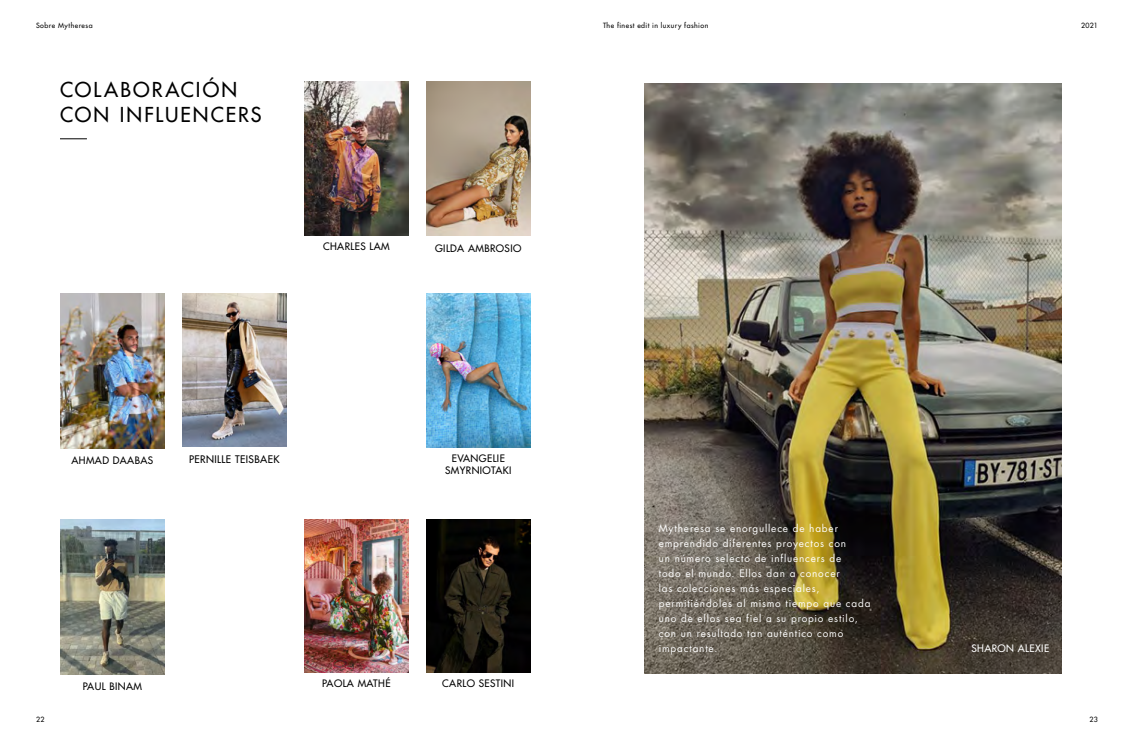
<style>
.page{position:relative;width:1134px;height:752px;background:#fff}
.page>*{position:absolute;margin:0;border:0;box-sizing:border-box;transform-origin:0 0}
.t1{font:500 20px/25px "Futura Std";letter-spacing:.11em;color:#000}
.t2{font:500 10.2px "Futura Std";letter-spacing:.04em;color:#000}
.t3{font:10px/15px "Futura Std";letter-spacing:.08em;color:#fff}
.t4{font:500 10px/12px "Futura Std";letter-spacing:.04em;color:#000;text-align:center}
.t5{font:500 10px "Futura Std";letter-spacing:.04em;color:#fff}
.t6{font:500 7px "Futura Std";letter-spacing:.065em;color:#000}
</style>
<div class="page">
<img style="left:645px;top:83px;width:417px;height:590px">
<svg style="left:60px;top:138px;width:27px;height:1px"></svg>
<img style="left:182px;top:293px;width:104px;height:153px">
<img style="left:60px;top:293px;width:104px;height:155px">
<img style="left:426px;top:293px;width:104px;height:154px">
<img style="left:60px;top:519px;width:104px;height:155px">
<img style="left:426px;top:81px;width:104px;height:154px">
<img style="left:304px;top:519px;width:104px;height:153px">
<img style="left:426px;top:519px;width:104px;height:153px">
<img style="left:304px;top:81px;width:104px;height:154px">
<p class="t6" style="left:36px;top:21px;width:58px">Sobre Mytheresa</p>
<p class="t6" style="left:603px;top:21px;width:107px">The finest edit in luxury fashion</p>
<h1 class="t1" style="left:60px;top:77px;width:203px">COLABORACIÓN<br>CON INFLUENCERS</h1>
<p class="t4" style="left:323px;top:240px;width:68px">CHARLES LAM</p>
<p class="t4" style="left:435px;top:242px;width:88px">GILDA AMBROSIO</p>
<p class="t4" style="left:71px;top:453px;width:83px">AHMAD DAABAS</p>
<p class="t2" style="left:189px;top:453px;width:92px">PERNILLE TEISBAEK</p>
<p class="t4" style="left:445px;top:452px;width:68px">EVANGELIE<br>SMYRNIOTAKI</p>
<p class="t4" style="left:83px;top:680px;width:61px">PAUL BINAM</p>
<p class="t4" style="left:322px;top:677px;width:70px">PAOLA MATHÉ</p>
<p class="t4" style="left:442px;top:677px;width:73px">CARLO SESTINI</p>
<p class="t3" style="left:659px;top:520px;width:213px">Mytheresa se enorgullece de haber emprendido diferentes proyectos con<br>un número selecto de influencers de<br>todo el mundo. Ellos dan a conocer<br>las colecciones más especiales, permitiéndoles al mismo tiempo que cada uno de ellos sea fiel a su propio estilo, con un resultado tan auténtico como impactante.</p>
<p class="t6" style="left:1081px;top:21px;width:18px">2021</p>
<p class="t5" style="left:971px;top:641px;width:79px">SHARON ALEXIE</p>
<p class="t6" style="left:36px;top:714px;width:10px">22</p>
<p class="t6" style="left:1089px;top:714px;width:10px">23</p>
</div>
